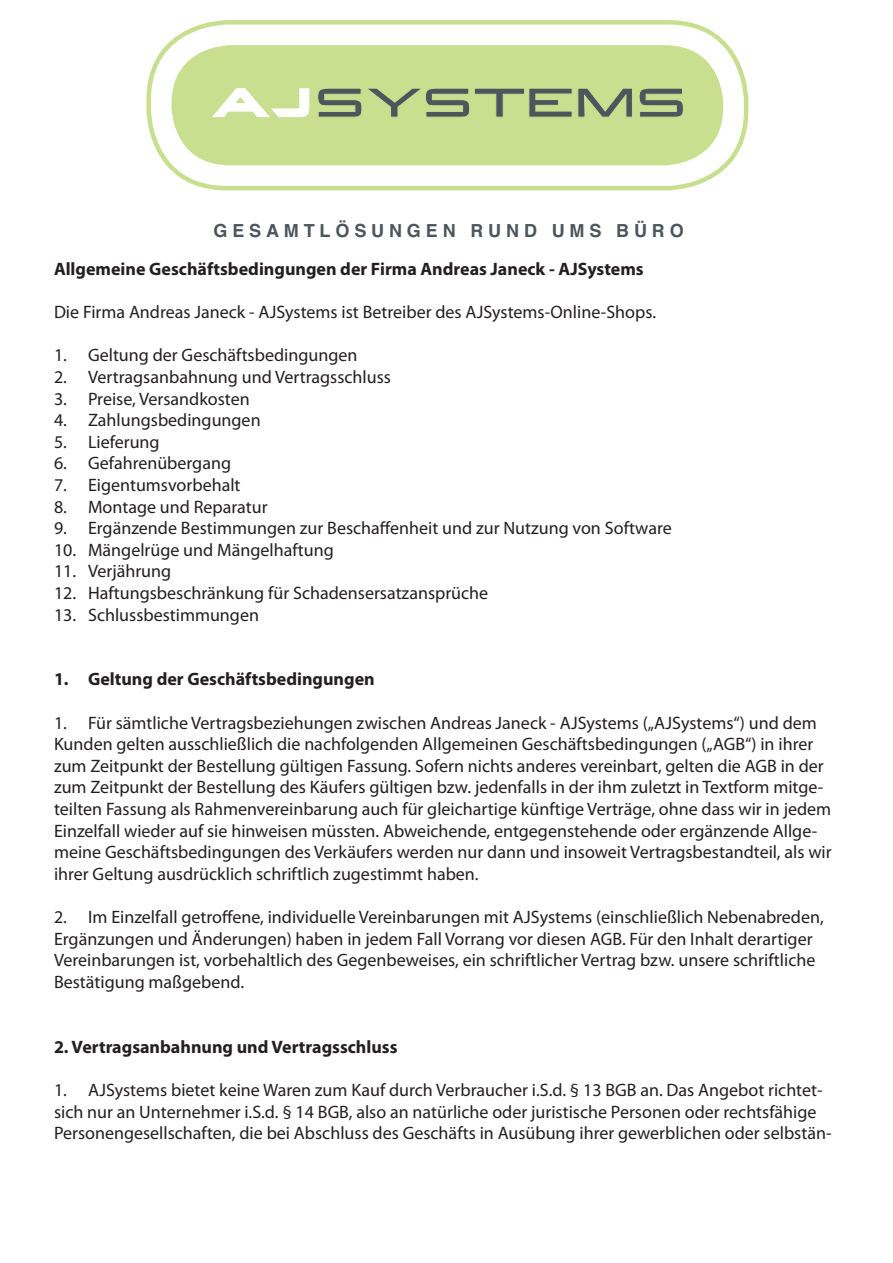
<style>
.page{position:relative;width:893px;height:1263px;background:#fff}
.page>*{position:absolute;margin:0;border:0;box-sizing:border-box;transform-origin:0 0}
.t1{font:18px/21.6px "Myriad Pro";color:#231f20}
.t2{font:700 18px "Myriad Pro";color:#231f20}
.t3{font:700 18px "Helvetica";letter-spacing:.27em;color:#4c565c}
</style>
<div class="page">
<div style="left:172px;top:45px;width:551px;height:120px;background:#c7df8e;border-radius:59px"></div>
<div style="left:146px;top:20px;width:602px;height:170px;border:4px solid #c7df8e;border-radius:78px"></div>
<svg style="left:318px;top:88px;width:365px;height:29px"></svg>
<svg style="left:212px;top:88px;width:98px;height:30px"></svg>
<p class="t3" style="left:213px;top:219px;width:472px">GESAMTLÖSUNGEN RUND UMS BÜRO</p>
<p class="t2" style="left:54px;top:257px;width:591px">Allgemeine Geschäftsbedingungen der Firma Andreas Janeck - AJSystems</p>
<p class="t1" style="left:54px;top:301px;width:604px">Die Firma Andreas Janeck - AJSystems ist Betreiber des AJSystems-Online-Shops.</p>
<p class="t1" style="left:54px;top:344px;width:305px">1. Geltung der Geschäftsbedingungen</p>
<p class="t1" style="left:54px;top:366px;width:339px">2. Vertragsanbahnung und Vertragsschluss</p>
<p class="t1" style="left:54px;top:387px;width:197px">3. Preise, Versandkosten</p>
<p class="t1" style="left:54px;top:409px;width:208px">4. Zahlungsbedingungen</p>
<p class="t1" style="left:54px;top:431px;width:107px">5. Lieferung</p>
<p class="t1" style="left:54px;top:452px;width:179px">6. Gefahrenübergang</p>
<p class="t1" style="left:54px;top:474px;width:188px">7. Eigentumsvorbehalt</p>
<p class="t1" style="left:54px;top:495px;width:215px">8. Montage und Reparatur</p>
<p class="t1" style="left:54px;top:517px;width:619px">9. Ergänzende Bestimmungen zur Beschaffenheit und zur Nutzung von Software</p>
<p class="t1" style="left:54px;top:539px;width:281px">10. Mängelrüge und Mängelhaftung</p>
<p class="t1" style="left:54px;top:560px;width:119px">11. Verjährung</p>
<p class="t1" style="left:54px;top:582px;width:436px">12. Haftungsbeschränkung für Schadensersatzansprüche</p>
<p class="t1" style="left:54px;top:603px;width:207px">13. Schlussbestimmungen</p>
<p class="t2" style="left:54px;top:668px;width:322px">1. Geltung der Geschäftsbedingungen</p>
<p class="t1" style="left:54px;top:711px;width:779px">1. Für sämtliche Vertragsbeziehungen zwischen Andreas Janeck - AJSystems („AJSystems“) und dem Kunden gelten ausschließlich die nachfolgenden Allgemeinen Geschäftsbedingungen („AGB“) in ihrer zum Zeitpunkt der Bestellung gültigen Fassung. Sofern nichts anderes vereinbart, gelten die AGB in der zum Zeitpunkt der Bestellung des Käufers gültigen bzw. jedenfalls in der ihm zuletzt in Textform mitge&shy;teilten Fassung als Rahmenvereinbarung auch für gleichartige künftige Verträge, ohne dass wir in jedem Einzelfall wieder auf sie hinweisen müssten. Abweichende, entgegenstehende oder ergänzende Allge&shy;meine Geschäftsbedingungen des Verkäufers werden nur dann und insoweit Vertragsbestandteil, als wir ihrer Geltung ausdrücklich schriftlich zugestimmt haben.</p>
<p class="t1" style="left:54px;top:906px;width:771px">2. Im Einzelfall getroffene, individuelle Vereinbarungen mit AJSystems (einschließlich Nebenabreden, Ergänzungen und Änderungen) haben in jedem Fall Vorrang vor diesen AGB. Für den Inhalt derartiger Vereinbarungen ist, vorbehaltlich des Gegenbeweises, ein schriftlicher Vertrag bzw. unsere schriftliche Bestätigung maßgebend.</p>
<p class="t2" style="left:54px;top:1035px;width:345px">2. Vertragsanbahnung und Vertragsschluss</p>
<p class="t1" style="left:54px;top:1079px;width:779px">1. AJSystems bietet keine Waren zum Kauf durch Verbraucher i.S.d. § 13 BGB an. Das Angebot richtet&shy;sich nur an Unternehmer i.S.d. § 14 BGB, also an natürliche oder juristische Personen oder rechtsfähige<br>Personengesellschaften, die bei Abschluss des Geschäfts in Ausübung ihrer gewerblichen oder selbstän-</p>
</div>
